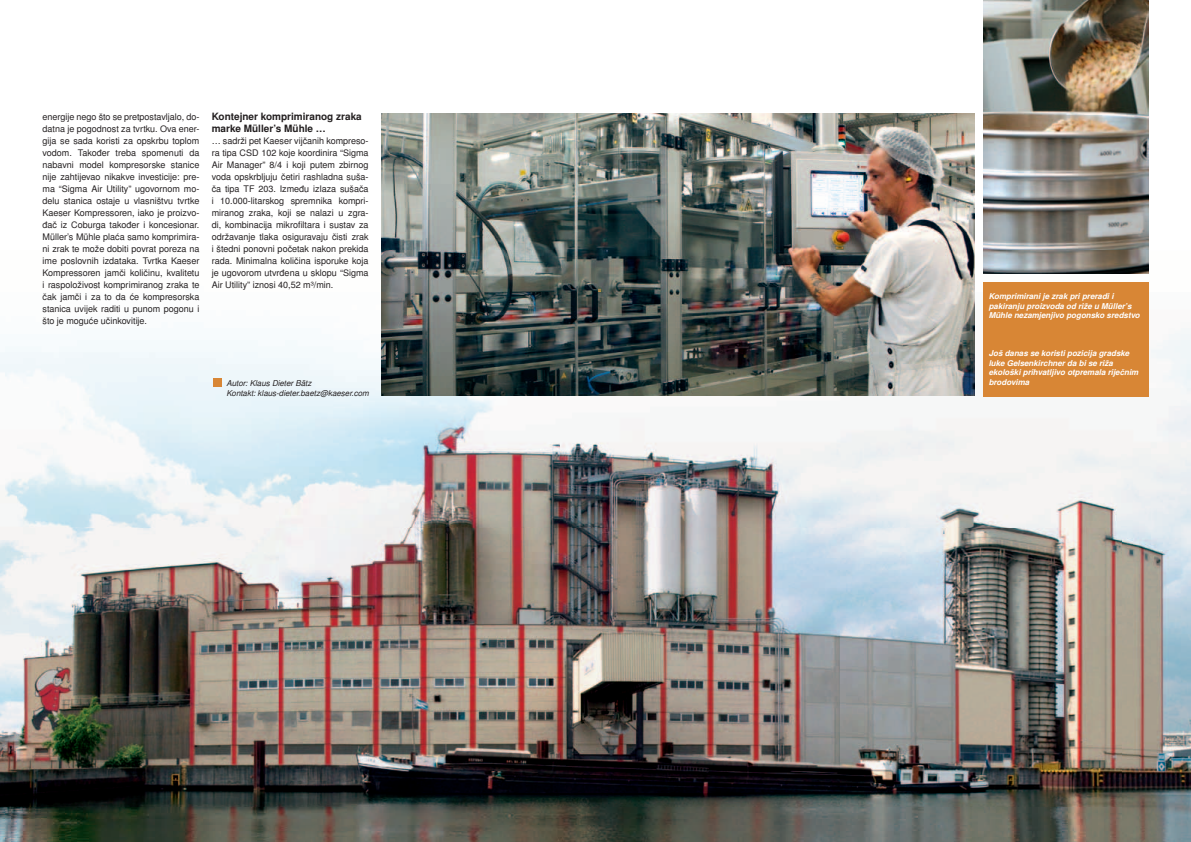
<style>
.page{position:relative;width:1191px;height:842px;background:#fff}
.page>*{position:absolute;margin:0;border:0;box-sizing:border-box;transform-origin:0 0}
.t1{font:700 10px/12px "Nimbus San L";color:#231f20}
.t2{font:9px/12px "Nimbus San L";color:#231f20;text-align:justify}
.t3{font:italic 700 8px/9.5px "Nimbus San L";color:#fff}
.t4{font:italic 8px/10px "Nimbus San L";color:#231f20}
</style>
<div class="page">
<img style="left:0;top:251px;width:1191px;height:591px">
<img style="left:382px;top:113px;width:592px;height:283px">
<img style="left:983px;top:0;width:165px;height:273px">
<div style="left:983px;top:282px;width:165px;height:114px;background:#d88635"></div>
<div style="left:213px;top:378px;width:8px;height:9px;background:#d88635"></div>
<p class="t2" style="left:43px;top:111px;width:158px">energije nego što se pretpostavljalo, do&shy;datna je pogodnost za tvrtku. Ova ener&shy;gija se sada koristi za opskrbu toplom vodom. Također treba spomenuti da nabavni model kompresorske stanice nije zahtijevao nikakve investicije: pre&shy;ma “Sigma Air Utility” ugovornom mo&shy;delu stanica ostaje u vlasništvu tvrtke Kaeser Kompressoren, iako je proizvo&shy;đač iz Coburga također i koncesionar.<br>Müller’s Mühle plaća samo komprimira&shy;ni zrak te može dobiti povrat poreza na ime poslovnih izdataka. Tvrtka Kaeser Kompressoren jamči količinu, kvalitetu i raspoloživost komprimiranog zraka te čak jamči i za to da će kompresorska stanica uvijek raditi u punom pogonu i što je moguće učinkovitije.</p>
<p class="t1" style="left:212px;top:111px;width:152px">Kontejner komprimiranog zraka marke Müller’s Mühle …</p>
<p class="t2" style="left:212px;top:135px;width:158px">… sadrži pet Kaeser vijčanih kompreso&shy;ra tipa CSD 102 koje koordinira “Sigma Air Manager” 8/4 i koji putem zbirnog voda opskrbljuju četiri rashladna suša&shy;ča tipa TF 203. Između izlaza sušača i 10.000-litarskog spremnika kompri&shy;miranog zraka, koji se nalazi u zgra&shy;di, kombinacija mikrofiltara i sustav za održavanje tlaka osiguravaju čisti zrak i štedni ponovni početak nakon prekida rada. Minimalna količina isporuke koja je ugovorom utvrđena u sklopu “Sigma Air Utility” iznosi 40,52 m³/min.</p>
<p class="t4" style="left:227px;top:378px;width:144px">Autor: Klaus Dieter Bätz<br>Kontakt: klaus-dieter.baetz@kaeser.com</p>
<p class="t3" style="left:988px;top:292px;width:153px">Komprimirani je zrak pri preradi i pakiranju proizvoda od riže u Müller’s<br>Mühle nezamjenjivo pogonsko sredstvo</p>
<p class="t3" style="left:988px;top:349px;width:151px">Još danas se koristi pozicija gradske luke Gelsenkirchner da bi se riža ekološki prihvatljivo otpremala riječnim brodovima</p>
</div>
